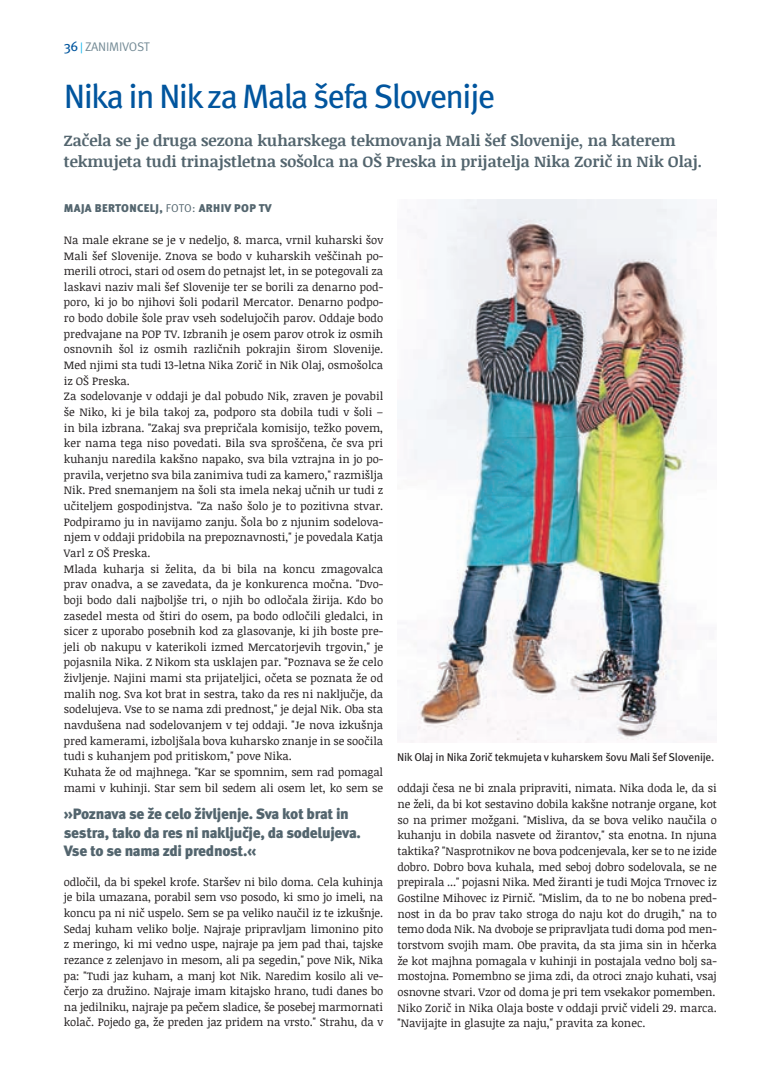
<style>
.page{position:relative;width:780px;height:1088px;background:#fff}
.page>*{position:absolute;margin:0;border:0;box-sizing:border-box;transform-origin:0 0}
.t1{font:33.75px "Meta Pro";letter-spacing:-.05em;color:#01559e}
.t2{font:700 15.62px/20.6px "Noticia Text";color:#53656e}
.t3{font:900 15px/18.5px "Meta Pro";letter-spacing:-.02em;color:#53656e}
.t4{font:12.5px "Meta Pro";letter-spacing:-.02em;color:#738a95}
.t5{font:11.25px/15.6px "Noticia Text";color:#231f20}
.t6{font:11.25px "Meta Pro";letter-spacing:-.02em;color:#231f20}
.t7{font:900 11.25px "Meta Pro";letter-spacing:.03em;color:#53656e}
.s1{font-size:13.75px;color:#01559e}
.s2{font-size:11.25px;color:#00b1ed}
.s3{font-weight:400}
</style>
<div class="page">
<img style="left:411px;top:200px;width:296px;height:542px">
<p class="t4" style="left:64px;top:39px;width:87px"><span class="s1">36</span> <span class="s2">|</span> ZANIMIVOST</p>
<h1 class="t1" style="left:64px;top:75px;width:433px">Nika in Nik za Mala šefa Slovenije</h1>
<h2 class="t2" style="left:64px;top:130px;width:639px">Začela se je druga sezona kuharskega tekmovanja Mali šef Slovenije, na katerem tekmujeta tudi trinajstletna sošolca na OŠ Preska in prijatelja Nika Zorič in Nik Olaj.</h2>
<p class="t7" style="left:64px;top:201px;width:209px">MAJA BERTONCELJ, <span class="s3">FOTO:</span> ARHIV POP TV</p>
<p class="t5" style="left:64px;top:232px;width:321px">Na male ekrane se je v nedeljo, 8. marca, vrnil kuharski šov Mali šef Slovenije. Znova se bodo v kuharskih veščinah po&shy;merili otroci, stari od osem do petnajst let, in se potegovali za laskavi naziv mali šef Slovenije ter se borili za denarno pod&shy;poro, ki jo bo njihovi šoli podaril Mercator. Denarno podpo&shy;ro bodo dobile šole prav vseh sodelujočih parov. Oddaje bodo predvajane na POP TV. Izbranih je osem parov otrok iz osmih osnovnih šol iz osmih različnih pokrajin širom Slovenije.<br>Med njimi sta tudi 13-letna Nika Zorič in Nik Olaj, osmošolca iz OŠ Preska.<br>Za sodelovanje v oddaji je dal pobudo Nik, zraven je povabil še Niko, ki je bila takoj za, podporo sta dobila tudi v šoli – in bila izbrana. "Zakaj sva prepričala komisijo, težko povem, ker nama tega niso povedati. Bila sva sproščena, če sva pri kuhanju naredila kakšno napako, sva bila vztrajna in jo po&shy;pravila, verjetno sva bila zanimiva tudi za kamero," razmišlja Nik. Pred snemanjem na šoli sta imela nekaj učnih ur tudi z učiteljem gospodinjstva. "Za našo šolo je to pozitivna stvar.<br>Podpiramo ju in navijamo zanju. Šola bo z njunim sodelova&shy;njem v oddaji pridobila na prepoznavnosti," je povedala Katja Varl z OŠ Preska.<br>Mlada kuharja si želita, da bi bila na koncu zmagovalca prav onadva, a se zavedata, da je konkurenca močna. "Dvo&shy;boji bodo dali najboljše tri, o njih bo odločala žirija. Kdo bo zasedel mesta od štiri do osem, pa bodo odločili gledalci, in sicer z uporabo posebnih kod za glasovanje, ki jih boste pre&shy;jeli ob nakupu v katerikoli izmed Mercatorjevih trgovin," je pojasnila Nika. Z Nikom sta usklajen par. "Poznava se že celo življenje. Najini mami sta prijateljici, očeta se poznata že od malih nog. Sva kot brat in sestra, tako da res ni naključje, da sodelujeva. Vse to se nama zdi prednost," je dejal Nik. Oba sta navdušena nad sodelovanjem v tej oddaji. "Je nova izkušnja pred kamerami, izboljšala bova kuharsko znanje in se soočila tudi s kuhanjem pod pritiskom," pove Nika.<br>Kuhata že od majhnega. "Kar se spomnim, sem rad pomagal mami v kuhinji. Star sem bil sedem ali osem let, ko sem se</p>
<h3 class="t3" style="left:64px;top:805px;width:299px">»Poznava se že celo življenje. Sva kot brat in sestra, tako da res ni naključje, da sodelujeva.<br>Vse to se nama zdi prednost.«</h3>
<p class="t5" style="left:64px;top:873px;width:321px;text-align:justify">odločil, da bi spekel krofe. Staršev ni bilo doma. Cela kuhinja je bila umazana, porabil sem vso posodo, ki smo jo imeli, na koncu pa ni nič uspelo. Sem se pa veliko naučil iz te izkušnje.<br>Sedaj kuham veliko bolje. Najraje pripravljam limonino pito z meringo, ki mi vedno uspe, najraje pa jem pad thai, tajske rezance z zelenjavo in mesom, ali pa segedin," pove Nik, Nika pa: "Tudi jaz kuham, a manj kot Nik. Naredim kosilo ali ve&shy;čerjo za družino. Najraje imam kitajsko hrano, tudi danes bo na jedilniku, najraje pa pečem sladice, še posebej marmornati kolač. Pojedo ga, že preden jaz pridem na vrsto." Strahu, da v</p>
<p class="t6" style="left:397px;top:750px;width:319px">Nik Olaj in Nika Zorič tekmujeta v kuharskem šovu Mali šef Slovenije.</p>
<p class="t5" style="left:397px;top:780px;width:321px">oddaji česa ne bi znala pripraviti, nimata. Nika doda le, da si ne želi, da bi kot sestavino dobila kakšne notranje organe, kot so na primer možgani. "Misliva, da se bova veliko naučila o kuhanju in dobila nasvete od žirantov," sta enotna. In njuna taktika? "Nasprotnikov ne bova podcenjevala, ker se to ne izide dobro. Dobro bova kuhala, med seboj dobro sodelovala, se ne prepirala ..." pojasni Nika. Med žiranti je tudi Mojca Trnovec iz Gostilne Mihovec iz Pirnič. "Mislim, da to ne bo nobena pred&shy;nost in da bo prav tako stroga do naju kot do drugih," na to temo doda Nik. Na dvoboje se pripravljata tudi doma pod men&shy;torstvom svojih mam. Obe pravita, da sta jima sin in hčerka že kot majhna pomagala v kuhinji in postajala vedno bolj sa&shy;mostojna. Pomembno se jima zdi, da otroci znajo kuhati, vsaj osnovne stvari. Vzor od doma je pri tem vsekakor pomemben.<br>Niko Zorič in Nika Olaja boste v oddaji prvič videli 29. marca. "Navijajte in glasujte za naju," pravita za konec.</p>
</div>
